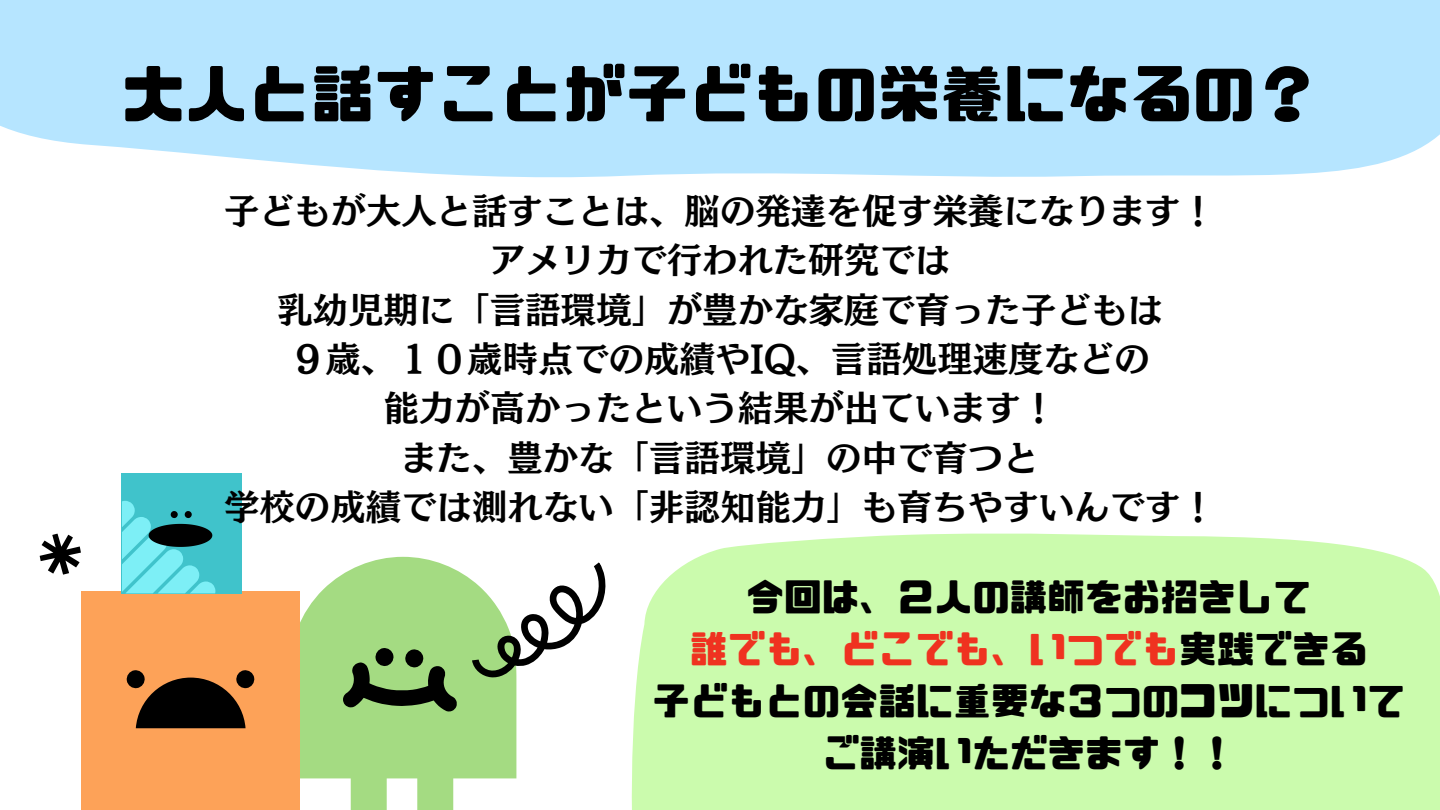
<style>
.page{position:relative;width:1440px;height:810px;background:#fff}
.page>*{position:absolute;margin:0;border:0;box-sizing:border-box;transform-origin:0 0}
.t1{font:63px "CP Font";color:#000}
.t2{font:37.6px/52.1px "CP Font";color:#000;text-align:center}
.t3{font:35.4px/49.4px "Canva Mode Min A Std B";color:#000;text-align:center}
.s1{color:#ef3220}
</style>
<div class="page">
<svg style="left:300px;top:557px;width:216px;height:221px;background:#acde8d"></svg>
<svg style="left:343px;top:647px;width:114px;height:163px;background:#90ba76"></svg>
<div style="left:81px;top:591px;width:219px;height:219px;background:#fda258"></div>
<svg style="left:126px;top:670px;width:129px;height:58px"></svg>
<div style="left:122px;top:473px;width:120px;height:120px;background:#40c3cb"></div>
<svg style="left:122px;top:501px;width:93px;height:92px"></svg>
<svg style="left:464px;top:557px;width:142px;height:143px"></svg>
<svg style="left:40px;top:534px;width:41px;height:41px"></svg>
<div style="left:0;top:0;width:1440px;height:178px;background:#b6e5ff"></div>
<div style="left:631px;top:533px;width:809px;height:277px;background:#cbfbad"></div>
<h1 class="t1" style="left:122px;top:63px;width:1198px">大人と話すことが子どもの栄養になるの？</h1>
<p class="t3" style="left:224px;top:186px;width:993px">子どもが大人と話すことは、脳の発達を促す栄養になります！アメリカで行われた研究では<br>乳幼児期に「言語環境」が豊かな家庭で育った子どもは<br>９歳、１０歳時点での成績やIQ、言語処理速度などの<br>能力が高かったという結果が出ています！<br>また、豊かな「言語環境」の中で育つと<br>学校の成績では測れない「非認知能力」も育ちやすいんです！</p>
<p class="t2" style="left:652px;top:571px;width:754px">今回は、２人の講師をお招きして<br><span class="s1">誰でも、どこでも、いつでも</span>実践できる<br>子どもとの会話に重要な３つのコツについてご講演いただきます！！</p>
</div>
